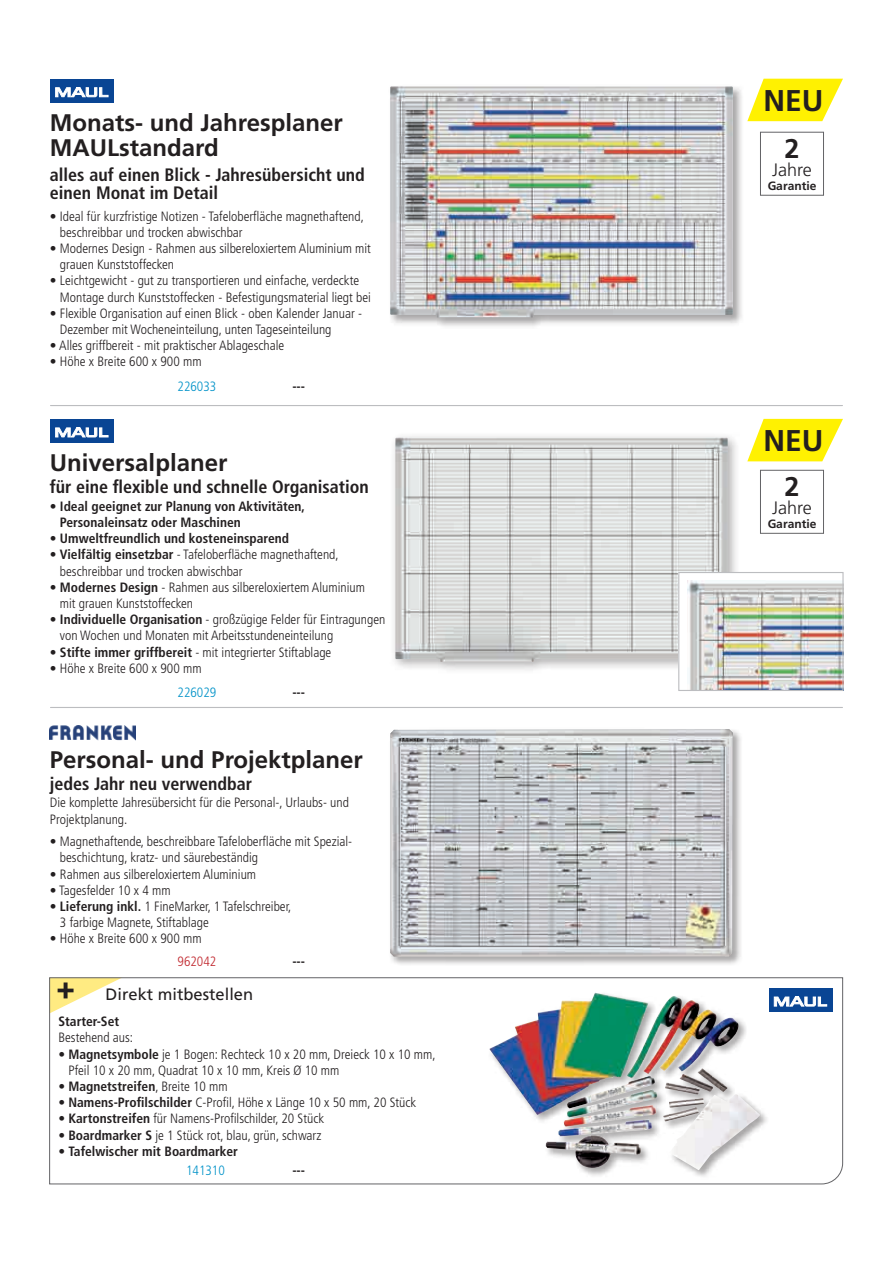
<style>
.page{position:relative;width:893px;height:1263px;background:#fff}
.page>*{position:absolute;margin:0;border:0;box-sizing:border-box;transform-origin:0 0}
.t1{font:700 30px "Frutiger LT";color:#231f20}
.t2{font:700 27px "Frutiger LT";color:#231f20}
.t3{font:700 24px/25.5px "Frutiger LT";color:#231f20}
.t4{font:700 condensed 18px/18px "Frutiger LT";color:#231f20}
.t5{font:300 18px "Frutiger LT";color:#231f20}
.t6{font:16.5px "Frutiger LT";color:#231f20}
.t7{font:300 condensed 13.5px/16.2px "Frutiger LT";color:#231f20}
.t8{font:700 condensed 13.5px/16.2px "Frutiger LT";color:#231f20}
.t9{font:300 condensed 13.5px "Frutiger LT";color:#0092c8}
.t10{font:300 condensed 13.5px "Frutiger LT";color:#c0262d}
.t11{font:700 12px "Frutiger LT";color:#231f20}
.s1{font-weight:300}
.s2{font-weight:700}
.s3{font-weight:300;color:#0092c8}
</style>
<div class="page">
<div style="left:389px;top:432px;width:351px;height:242px;background:#231f20;opacity:.35"></div>
<img style="left:395px;top:438px;width:333px;height:224px">
<svg style="left:49px;top:977px;width:794px;height:208px"></svg>
<hr style="left:51px;top:405px;width:791px;height:1px;background:#bcbdc0">
<hr style="left:51px;top:707px;width:791px;height:1px;background:#bcbdc0">
<div style="left:388px;top:84px;width:356px;height:244px;background:#231f20;opacity:.4"></div>
<img style="left:390px;top:86px;width:343px;height:232px">
<div style="left:50px;top:79px;width:64px;height:23px;background:#094594"></div>
<svg style="left:56px;top:88px;width:52px;height:9px"></svg>
<div style="left:50px;top:419px;width:64px;height:24px;background:#094594"></div>
<svg style="left:56px;top:428px;width:52px;height:9px"></svg>
<div style="left:388px;top:727px;width:355px;height:240px;background:#231f20;opacity:.4"></div>
<img style="left:390px;top:729px;width:343px;height:227px">
<img style="left:50px;top:725px;width:85px;height:15px">
<div style="left:769px;top:988px;width:63px;height:24px;background:#094594"></div>
<svg style="left:774px;top:997px;width:53px;height:9px"></svg>
<div style="left:760px;top:132px;width:64px;height:64px;border:1px solid #636366"></div>
<div style="left:760px;top:470px;width:64px;height:64px;border:1px solid #636366"></div>
<div style="left:488px;top:991px;width:282px;height:189px;background:#231f20;opacity:.4"></div>
<img style="left:489px;top:993px;width:250px;height:122px">
<svg style="left:747px;top:79px;width:96px;height:42px"></svg>
<svg style="left:747px;top:419px;width:96px;height:42px"></svg>
<div style="left:679px;top:572px;width:164px;height:118px;background:#fff"></div>
<img style="left:688px;top:581px;width:154px;height:108px">
<div style="left:678px;top:572px;width:166px;height:119px;border:1px solid #bcbdc0"></div>
<h3 class="t3" style="left:50px;top:110px;width:294px">Monats- und Jahresplaner<br>MAULstandard</h3>
<h3 class="t4" style="left:50px;top:166px;width:316px">alles auf einen Blick - Jahresübersicht und einen Monat im Detail</h3>
<p class="t7" style="left:60px;top:208px;width:305px;text-indent:-10px">• Ideal für kurzfristige Notizen - Tafeloberfläche magnethaftend, beschreibbar und trocken abwischbar</p>
<p class="t7" style="left:60px;top:240px;width:312px;text-indent:-10px">• Modernes Design - Rahmen aus silbereloxiertem Aluminium mit grauen Kunststoffecken</p>
<p class="t7" style="left:60px;top:273px;width:312px;text-indent:-10px">• Leichtgewicht - gut zu transportieren und einfache, verdeckte<br>Montage durch Kunststoffecken - Befestigungsmaterial liegt bei</p>
<p class="t7" style="left:60px;top:305px;width:304px;text-indent:-10px">• Flexible Organisation auf einen Blick - oben Kalender Januar -<br>Dezember mit Wocheneinteilung, unten Tageseinteilung</p>
<p class="t7" style="left:50px;top:338px;width:236px">• Alles griffbereit - mit praktischer Ablageschale</p>
<p class="t7" style="left:50px;top:354px;width:153px">• Höhe x Breite 600 x 900 mm</p>
<p class="t9" style="left:178px;top:378px;width:40px">226033</p>
<p class="t8" style="left:292px;top:378px;width:14px">---</p>
<h3 class="t3" style="left:50px;top:450px;width:179px">Universalplaner</h3>
<h3 class="t4" style="left:50px;top:478px;width:320px">für eine flexible und schnelle Organisation</h3>
<p class="t8" style="left:60px;top:498px;width:247px;text-indent:-10px"><span class="s1">•</span> Ideal geeignet zur Planung von Aktivitäten,<br>Personaleinsatz oder Maschinen</p>
<p class="t8" style="left:50px;top:530px;width:241px"><span class="s1">•</span> Umweltfreundlich und kosteneinsparend</p>
<p class="t7" style="left:60px;top:547px;width:280px;text-indent:-10px">• <span class="s2">Vielfältig einsetzbar</span> - Tafeloberfläche magnethaftend, beschreibbar und trocken abwischbar</p>
<p class="t7" style="left:60px;top:579px;width:306px;text-indent:-10px">• <span class="s2">Modernes Design</span> - Rahmen aus silbereloxiertem Aluminium mit grauen Kunststoffecken</p>
<p class="t7" style="left:60px;top:612px;width:327px;text-indent:-10px">• <span class="s2">Individuelle Organisation</span> - großzügige Felder für Eintragungen von Wochen und Monaten mit Arbeitsstundeneinteilung</p>
<p class="t7" style="left:50px;top:644px;width:283px">• <span class="s2">Stifte immer griffbereit</span> - mit integrierter Stiftablage</p>
<p class="t7" style="left:50px;top:660px;width:153px">• Höhe x Breite 600 x 900 mm</p>
<p class="t9" style="left:178px;top:684px;width:40px">226029</p>
<p class="t8" style="left:292px;top:684px;width:14px">---</p>
<h3 class="t3" style="left:50px;top:746px;width:314px">Personal- und Projektplaner</h3>
<h3 class="t4" style="left:50px;top:774px;width:204px">jedes Jahr neu verwendbar</h3>
<p class="t7" style="left:50px;top:795px;width:301px">Die komplette Jahresübersicht für die Personal-, Urlaubs- und<br>Projektplanung.</p>
<p class="t7" style="left:60px;top:834px;width:294px;text-indent:-10px">• Magnethaftende, beschreibbare Tafeloberfläche mit Spezial&shy;beschichtung, kratz- und säurebeständig</p>
<p class="t7" style="left:50px;top:866px;width:208px">• Rahmen aus silbereloxiertem Aluminium</p>
<p class="t7" style="left:50px;top:882px;width:122px">• Tagesfelder 10 x 4 mm</p>
<p class="t7" style="left:60px;top:898px;width:233px;text-indent:-10px">• <span class="s2">Lieferung inkl.</span> 1 FineMarker, 1 Tafelschreiber,<br>3 farbige Magnete, Stiftablage</p>
<p class="t7" style="left:50px;top:931px;width:153px">• Höhe x Breite 600 x 900 mm</p>
<p class="t10" style="left:178px;top:954px;width:40px">962042</p>
<p class="t8" style="left:292px;top:953px;width:14px">---</p>
<p class="t6" style="left:106px;top:985px;width:149px">Direkt mitbestellen</p>
<p class="t8" style="left:58px;top:1013px;width:62px">Starter-Set</p>
<p class="t7" style="left:58px;top:1030px;width:76px">Bestehend aus:</p>
<p class="t7" style="left:68px;top:1046px;width:369px;text-indent:-10px">• <span class="s2">Magnetsymbole</span> je 1 Bogen: Rechteck 10 x 20 mm, Dreieck 10 x 10 mm,<br>Pfeil 10 x 20 mm, Quadrat 10 x 10 mm, Kreis Ø 10 mm</p>
<p class="t8" style="left:58px;top:1078px;width:171px"><span class="s1">•</span> Magnetstreifen<span class="s1">, Breite 10 mm</span></p>
<p class="t7" style="left:58px;top:1095px;width:359px">• <span class="s2">Namens-Profilschilder</span> C-Profil, Höhe x Länge 10 x 50 mm, 20 Stück</p>
<p class="t7" style="left:58px;top:1111px;width:267px">• <span class="s2">Kartonstreifen</span> für Namens-Profilschilder, 20 Stück</p>
<p class="t7" style="left:58px;top:1127px;width:264px">• <span class="s2">Boardmarker S</span> je 1 Stück rot, blau, grün, schwarz</p>
<p class="t8" style="left:186px;top:1141px;width:53px;line-height:19.5px;text-indent:-128px"><span class="s1">•</span> Tafelwischer mit Boardmarker<br><span class="s3">141310</span></p>
<p class="t8" style="left:292px;top:1162px;width:14px">---</p>
<h1 class="t1" style="left:764px;top:83px;width:61px">NEU</h1>
<h2 class="t2" style="left:784px;top:133px;width:17px">2</h2>
<h3 class="t5" style="left:772px;top:160px;width:41px">Jahre</h3>
<p class="t11" style="left:768px;top:178px;width:50px">Garantie</p>
<h1 class="t1" style="left:764px;top:423px;width:61px">NEU</h1>
<h2 class="t2" style="left:784px;top:471px;width:17px">2</h2>
<h3 class="t5" style="left:772px;top:498px;width:41px">Jahre</h3>
<p class="t11" style="left:768px;top:516px;width:50px">Garantie</p>
</div>
